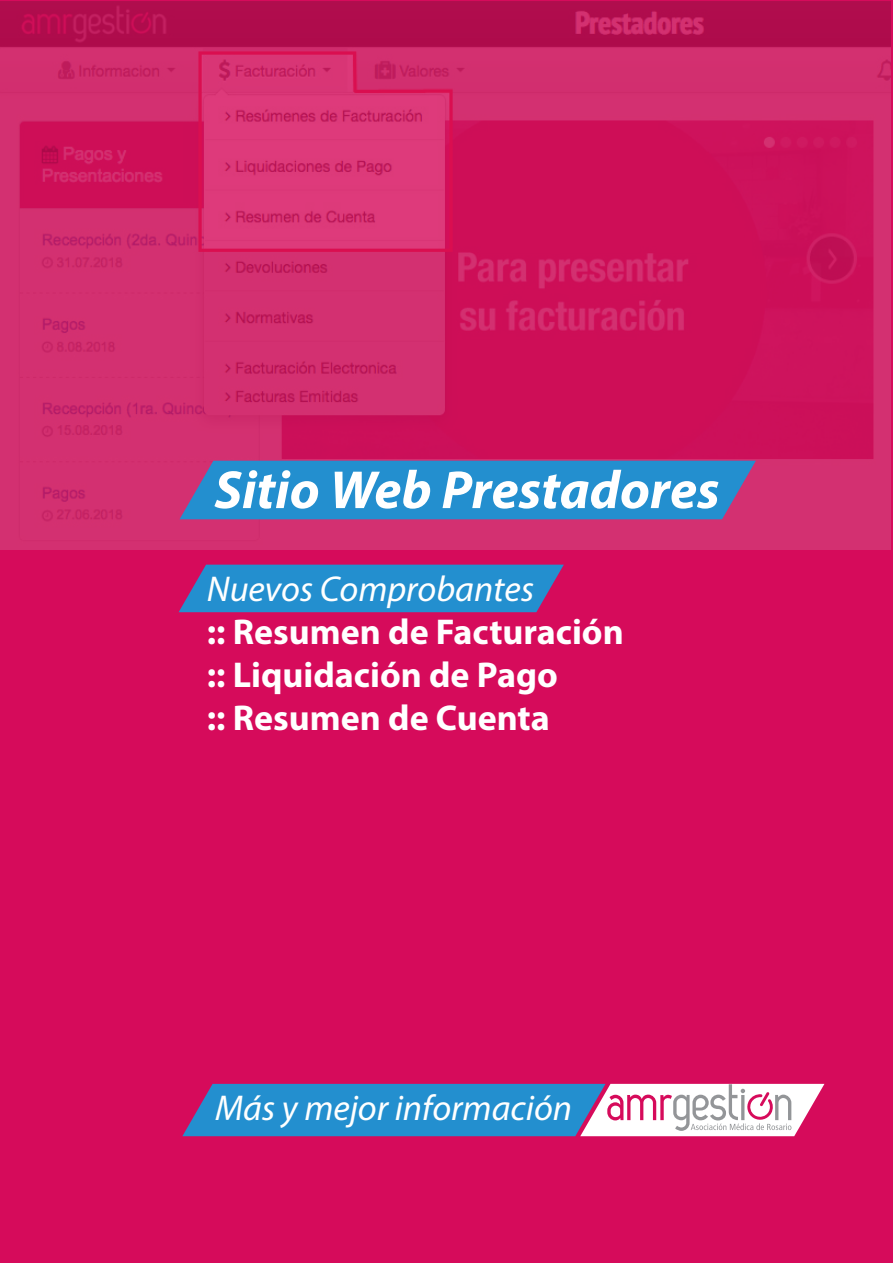
<style>
.page{position:relative;width:893px;height:1263px;background:#d60b5b}
.page>*{position:absolute;margin:0;border:0;box-sizing:border-box;transform-origin:0 0}
.t1{font:italic 700 54px "Myriad Pro";color:#fff}
.t2{font:700 36px/43.2px "Myriad Pro";color:#fff}
.t3{font:italic 36px "Myriad Pro";color:#fff}
.s1{font-weight:400;font-style:italic}
</style>
<div class="page">
<img style="left:0;top:1px;width:891px;height:549px">
<div style="left:180px;top:461px;width:576px;height:58px;background:#238fcf"></div>
<svg style="left:179px;top:565px;width:385px;height:47px;background:#2f85c6"></svg>
<svg style="left:182px;top:1084px;width:642px;height:52px;background:#70a2d0"></svg>
<p class="t1" style="left:214px;top:455px;width:507px">Sitio Web Prestadores</p>
<p class="t2" style="left:207px;top:566px;width:418px"><span class="s1">Nuevos Comprobantes<br></span>:: Resumen de Facturación :: Liquidación de Pago<br>:: Resumen de Cuenta</p>
<p class="t3" style="left:215px;top:1086px;width:358px">Más y mejor información</p>
</div>
